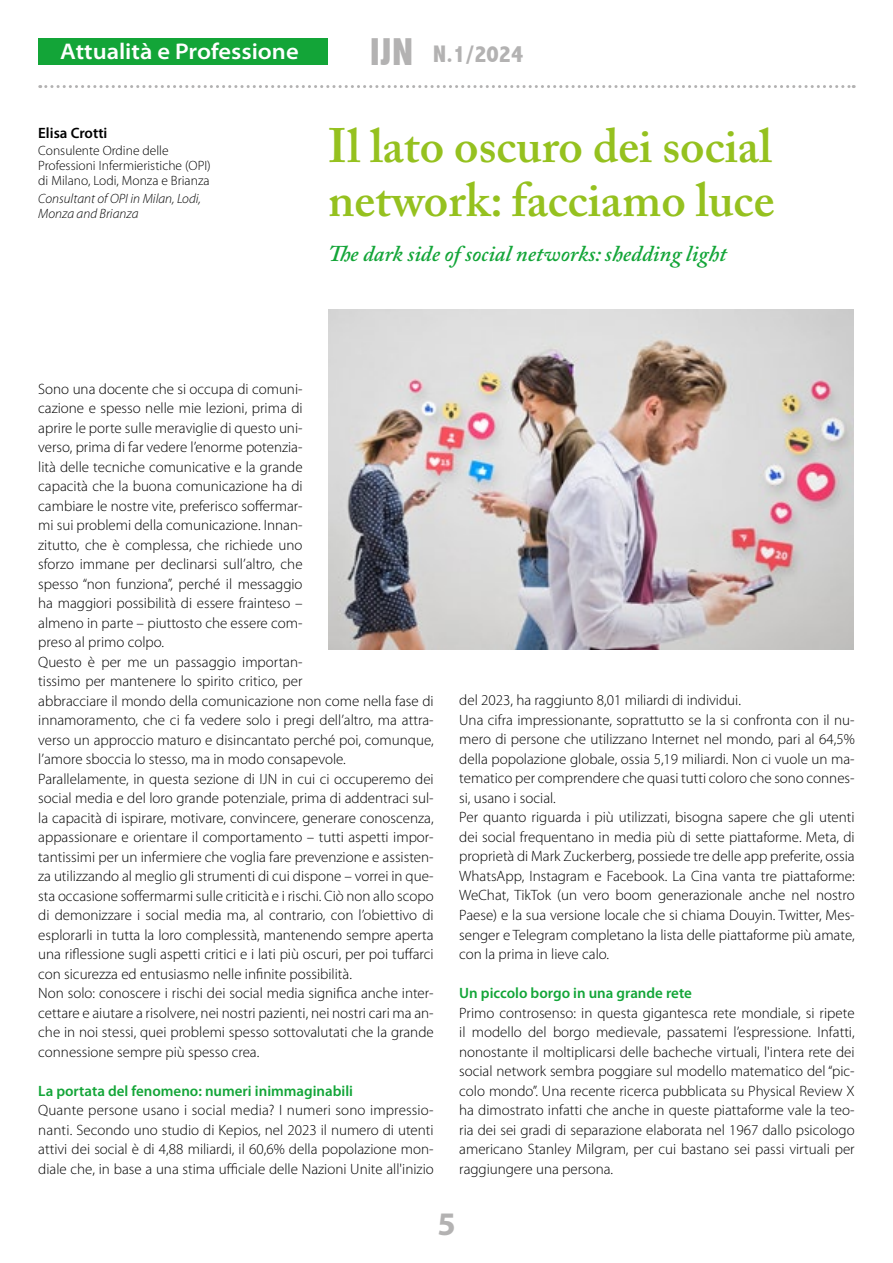
<style>
.page{position:relative;width:893px;height:1263px;background:#fff}
.page>*{position:absolute;margin:0;border:0;box-sizing:border-box;transform-origin:0 0}
.t1{font:600 48px/54px "Adobe Caslon Pro";color:#95c11f}
.t2{font:700 33px "Myriad Pro";color:#b3b2b2}
.t3{font:800 condensed 24px "Abadi";color:#b3b2b2}
.t4{font:600 semi-expanded 22.8px "Myriad Pro";color:#fff}
.t5{font:italic 600 22.5px "Adobe Caslon Pro";color:#13a538}
.t6{font:300 15px/19.5px "Myriad Pro";color:#000}
.t7{font:600 15px "Myriad Pro";color:#13a538}
.t8{font:600 15px "Myriad Pro";color:#000}
.t9{font:300 13.5px/15px "Myriad Pro";color:#000}
.t10{font:italic 300 13.5px/15px "Myriad Pro";color:#000}
.s1{font-size:39px}
</style>
<div class="page">
<svg style="left:40px;top:85px;width:814px;height:3px"></svg>
<div style="left:38px;top:38px;width:290px;height:27px;background:#13a538"></div>
<img style="left:328px;top:309px;width:525px;height:340px">
<h3 class="t4" style="left:60px;top:39px;width:240px">Attualità e Professione</h3>
<h3 class="t3" style="left:370px;top:40px;width:155px"><span class="s1">IJN</span> N.1/2024</h3>
<p class="t8" style="left:38px;top:124px;width:71px">Elisa Crotti</p>
<p class="t9" style="left:38px;top:143px;width:174px">Consulente Ordine delle<br>Professioni Infermieristiche (OPI) di Milano, Lodi, Monza e Brianza</p>
<p class="t10" style="left:38px;top:191px;width:164px">Consultant of OPI in Milan, Lodi,<br>Monza and Brianza</p>
<h1 class="t1" style="left:328px;top:119px;width:448px">Il lato oscuro dei social network: facciamo luce</h1>
<h3 class="t5" style="left:328px;top:240px;width:400px">The dark side of social networks: shedding light</h3>
<p class="t6" style="left:38px;top:379px;width:397px">Sono una docente che si occupa di comuni-<br>cazione e spesso nelle mie lezioni, prima di<br>aprire le porte sulle meraviglie di questo uni-<br>verso, prima di far vedere l’enorme potenzia-<br>lità delle tecniche comunicative e la grande<br>capacità che la buona comunicazione ha di<br>cambiare le nostre vite, preferisco soffermar-<br>mi sui problemi della comunicazione. Innan-<br>zitutto, che è complessa, che richiede uno<br>sforzo immane per declinarsi sull’altro, che<br>spesso “non funziona”, perché il messaggio<br>ha maggiori possibilità di essere frainteso –<br>almeno in parte – piuttosto che essere com-<br>preso al primo colpo.<br>Questo è per me un passaggio importan-<br>tissimo per mantenere lo spirito critico, per<br>abbracciare il mondo della comunicazione non come nella fase di innamoramento, che ci fa vedere solo i pregi dell’altro, ma attra&shy;verso un approccio maturo e disincantato perché poi, comunque, l’amore sboccia lo stesso, ma in modo consapevole.<br>Parallelamente, in questa sezione di IJN in cui ci occuperemo dei social media e del loro grande potenziale, prima di addentraci sul&shy;la capacità di ispirare, motivare, convincere, generare conoscenza, appassionare e orientare il comportamento – tutti aspetti impor&shy;tantissimi per un infermiere che voglia fare prevenzione e assisten&shy;za utilizzando al meglio gli strumenti di cui dispone – vorrei in que&shy;sta occasione soffermarmi sulle criticità e i rischi. Ciò non allo scopo di demonizzare i social media ma, al contrario, con l’obiettivo di esplorarli in tutta la loro complessità, mantenendo sempre aperta una riflessione sugli aspetti critici e i lati più oscuri, per poi tuffarci con sicurezza ed entusiasmo nelle infinite possibilità.<br>Non solo: conoscere i rischi dei social media significa anche inter&shy;cettare e aiutare a risolvere, nei nostri pazienti, nei nostri cari ma an&shy;che in noi stessi, quei problemi spesso sottovalutati che la grande connessione sempre più spesso crea.</p>
<p class="t7" style="left:38px;top:1081px;width:316px">La portata del fenomeno: numeri inimmaginabili</p>
<p class="t6" style="left:38px;top:1101px;width:397px;text-align:justify">Quante persone usano i social media? I numeri sono impressio&shy;nanti. Secondo uno studio di Kepios, nel 2023 il numero di utenti attivi dei social è di 4,88 miliardi, il 60,6% della popolazione mon&shy;diale che, in base a una stima ufficiale delle Nazioni Unite all'inizio</p>
<p class="t6" style="left:459px;top:691px;width:397px">del 2023, ha raggiunto 8,01 miliardi di individui.<br>Una cifra impressionante, soprattutto se la si confronta con il nu&shy;mero di persone che utilizzano Internet nel mondo, pari al 64,5% della popolazione globale, ossia 5,19 miliardi. Non ci vuole un ma&shy;tematico per comprendere che quasi tutti coloro che sono connes&shy;si, usano i social.<br>Per quanto riguarda i più utilizzati, bisogna sapere che gli utenti dei social frequentano in media più di sette piattaforme. Meta, di proprietà di Mark Zuckerberg, possiede tre delle app preferite, ossia WhatsApp, Instagram e Facebook. La Cina vanta tre piattaforme:<br>WeChat, TikTok (un vero boom generazionale anche nel nostro Paese) e la sua versione locale che si chiama Douyin. Twitter, Mes&shy;senger e Telegram completano la lista delle piattaforme più amate, con la prima in lieve calo.</p>
<p class="t7" style="left:459px;top:983px;width:234px">Un piccolo borgo in una grande rete</p>
<p class="t6" style="left:459px;top:1003px;width:397px;text-align:justify">Primo controsenso: in questa gigantesca rete mondiale, si ripete il modello del borgo medievale, passatemi l’espressione. Infatti, nonostante il moltiplicarsi delle bacheche virtuali, l'intera rete dei social network sembra poggiare sul modello matematico del “pic&shy;colo mondo”. Una recente ricerca pubblicata su Physical Review X ha dimostrato infatti che anche in queste piattaforme vale la teo&shy;ria dei sei gradi di separazione elaborata nel 1967 dallo psicologo americano Stanley Milgram, per cui bastano sei passi virtuali per raggiungere una persona.</p>
<h2 class="t2" style="left:437px;top:1202px;width:20px">5</h2>
</div>
